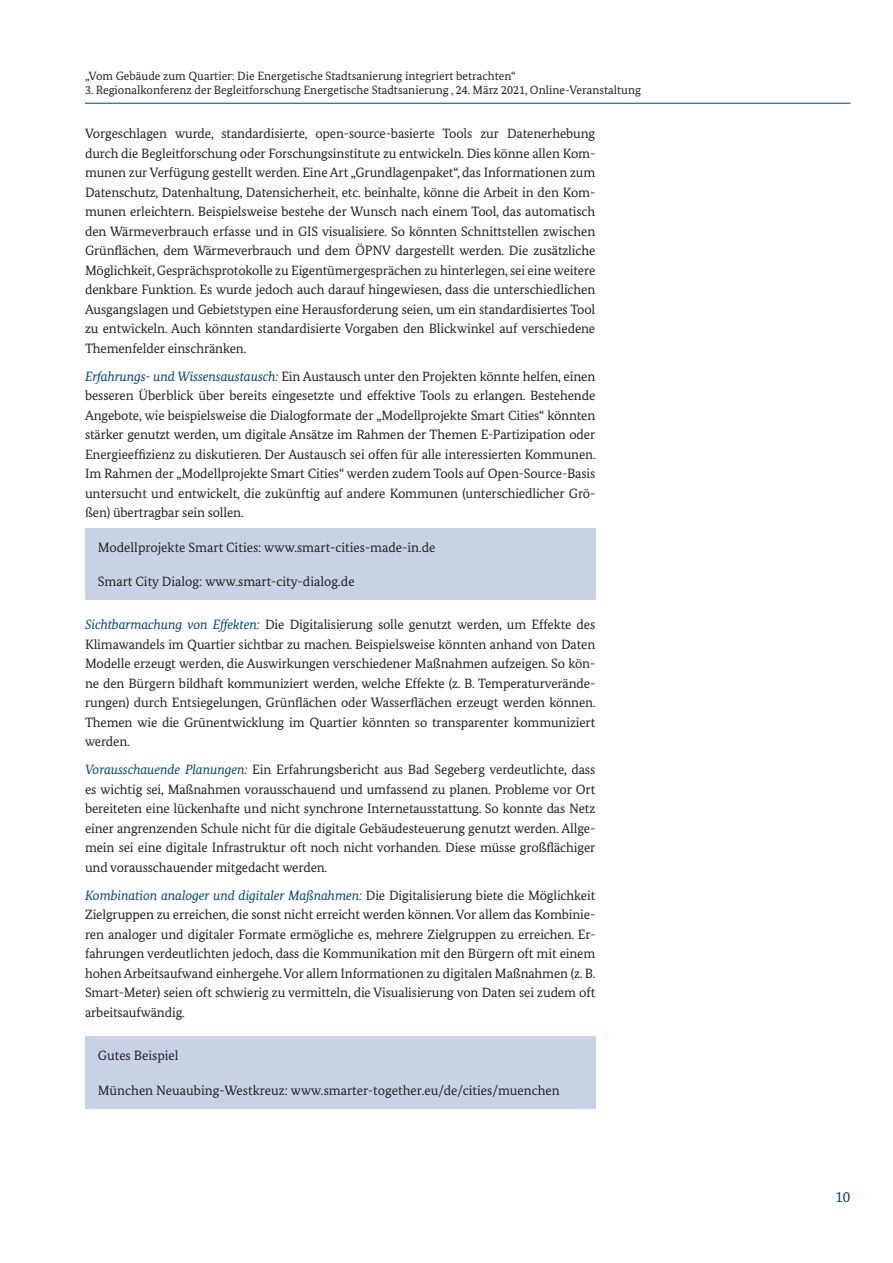
<style>
.page{position:relative;width:893px;height:1263px;background:#fff}
.page>*{position:absolute;margin:0;border:0;box-sizing:border-box;transform-origin:0 0}
.t1{font:15px "Bundes Serif";color:#004578}
.t2{font:13.5px/19.5px "Bundes Serif";letter-spacing:-.01em;color:#231f20;text-align:justify}
.t3{font:12px "Bundes Serif";color:#231f20}
.s1{font-style:italic;color:#004578}
</style>
<div class="page">
<hr style="left:85px;top:103px;width:765px;height:1px;background:#004578">
<div style="left:85px;top:528px;width:510px;height:71px;background:#c8d2e4"></div>
<div style="left:85px;top:1036px;width:510px;height:73px;background:#c8d2e4"></div>
<p class="t3" style="left:85px;top:68px;width:432px">„Vom Gebäude zum Quartier: Die Energetische Stadtsanierung integriert betrachten“</p>
<p class="t3" style="left:85px;top:83px;width:558px">3. Regionalkonferenz der Begleitforschung Energetische Stadtsanierung , 24. März 2021, Online-Veranstaltung</p>
<p class="t2" style="left:85px;top:124px;width:512px">Vorgeschlagen wurde, standardisierte, open-source-basierte Tools zur Datenerhebung durch die Begleitforschung oder Forschungsinstitute zu entwickeln. Dies könne allen Kom&shy;munen zur Verfügung gestellt werden. Eine Art „Grundlagenpaket“, das Informationen zum Datenschutz, Datenhaltung, Datensicherheit, etc. beinhalte, könne die Arbeit in den Kom&shy;munen erleichtern. Beispielsweise bestehe der Wunsch nach einem Tool, das automatisch den Wärmeverbrauch erfasse und in GIS visualisiere. So könnten Schnittstellen zwischen Grünflächen, dem Wärmeverbrauch und dem ÖPNV dargestellt werden. Die zusätzliche Möglichkeit, Gesprächsprotokolle zu Eigentümergesprächen zu hinterlegen, sei eine weitere denkbare Funktion. Es wurde jedoch auch darauf hingewiesen, dass die unterschiedlichen Ausgangslagen und Gebietstypen eine Herausforderung seien, um ein standardisiertes Tool zu entwickeln. Auch könnten standardisierte Vorgaben den Blickwinkel auf verschiedene Themenfelder einschränken.</p>
<p class="t2" style="left:85px;top:366px;width:512px"><span class="s1">Erfahrungs- und Wissensaustausch:</span> Ein Austausch unter den Projekten könnte helfen, einen besseren Überblick über bereits eingesetzte und effektive Tools zu erlangen. Bestehende Angebote, wie beispielsweise die Dialogformate der „Modellprojekte Smart Cities“ könnten stärker genutzt werden, um digitale Ansätze im Rahmen der Themen E-Partizipation oder Energieeffizienz zu diskutieren. Der Austausch sei offen für alle interessierten Kommunen.<br>Im Rahmen der „Modellprojekte Smart Cities“ werden zudem Tools auf Open-Source-Basis untersucht und entwickelt, die zukünftig auf andere Kommunen (unterschiedlicher Grö&shy;ßen) übertragbar sein sollen.</p>
<p class="t2" style="left:98px;top:537px;width:339px">Modellprojekte Smart Cities: www.smart-cities-made-in.de</p>
<p class="t2" style="left:98px;top:572px;width:258px">Smart City Dialog: www.smart-city-dialog.de</p>
<p class="t2" style="left:85px;top:615px;width:512px"><span class="s1">Sichtbarmachung von Effekten:</span> Die Digitalisierung solle genutzt werden, um Effekte des Klimawandels im Quartier sichtbar zu machen. Beispielsweise könnten anhand von Daten Modelle erzeugt werden, die Auswirkungen verschiedener Maßnahmen aufzeigen. So kön&shy;ne den Bürgern bildhaft kommuniziert werden, welche Effekte (z. B. Temperaturverände&shy;rungen) durch Entsiegelungen, Grünflächen oder Wasserflächen erzeugt werden können.<br>Themen wie die Grünentwicklung im Quartier könnten so transparenter kommuniziert werden.</p>
<p class="t2" style="left:85px;top:760px;width:512px"><span class="s1">Vorausschauende Planungen:</span> Ein Erfahrungsbericht aus Bad Segeberg verdeutlichte, dass es wichtig sei, Maßnahmen vorausschauend und umfassend zu planen. Probleme vor Ort bereiteten eine lückenhafte und nicht synchrone Internetausstattung. So konnte das Netz einer angrenzenden Schule nicht für die digitale Gebäudesteuerung genutzt werden. Allge&shy;mein sei eine digitale Infrastruktur oft noch nicht vorhanden. Diese müsse großflächiger und vorausschauender mitgedacht werden.</p>
<p class="t2" style="left:85px;top:885px;width:512px"><span class="s1">Kombination analoger und digitaler Maßnahmen:</span> Die Digitalisierung biete die Möglichkeit Zielgruppen zu erreichen, die sonst nicht erreicht werden können. Vor allem das Kombinie&shy;ren analoger und digitaler Formate ermögliche es, mehrere Zielgruppen zu erreichen. Er&shy;fahrungen verdeutlichten jedoch, dass die Kommunikation mit den Bürgern oft mit einem hohen Arbeitsaufwand einhergehe. Vor allem Informationen zu digitalen Maßnahmen (z. B.<br>Smart-Meter) seien oft schwierig zu vermitteln, die Visualisierung von Daten sei zudem oft arbeitsaufwändig.</p>
<p class="t2" style="left:98px;top:1045px;width:82px">Gutes Beispiel</p>
<p class="t2" style="left:98px;top:1080px;width:464px">München Neuaubing-Westkreuz: www.smarter-together.eu/de/cities/muenchen</p>
<p class="t1" style="left:835px;top:1188px;width:16px">10</p>
</div>
